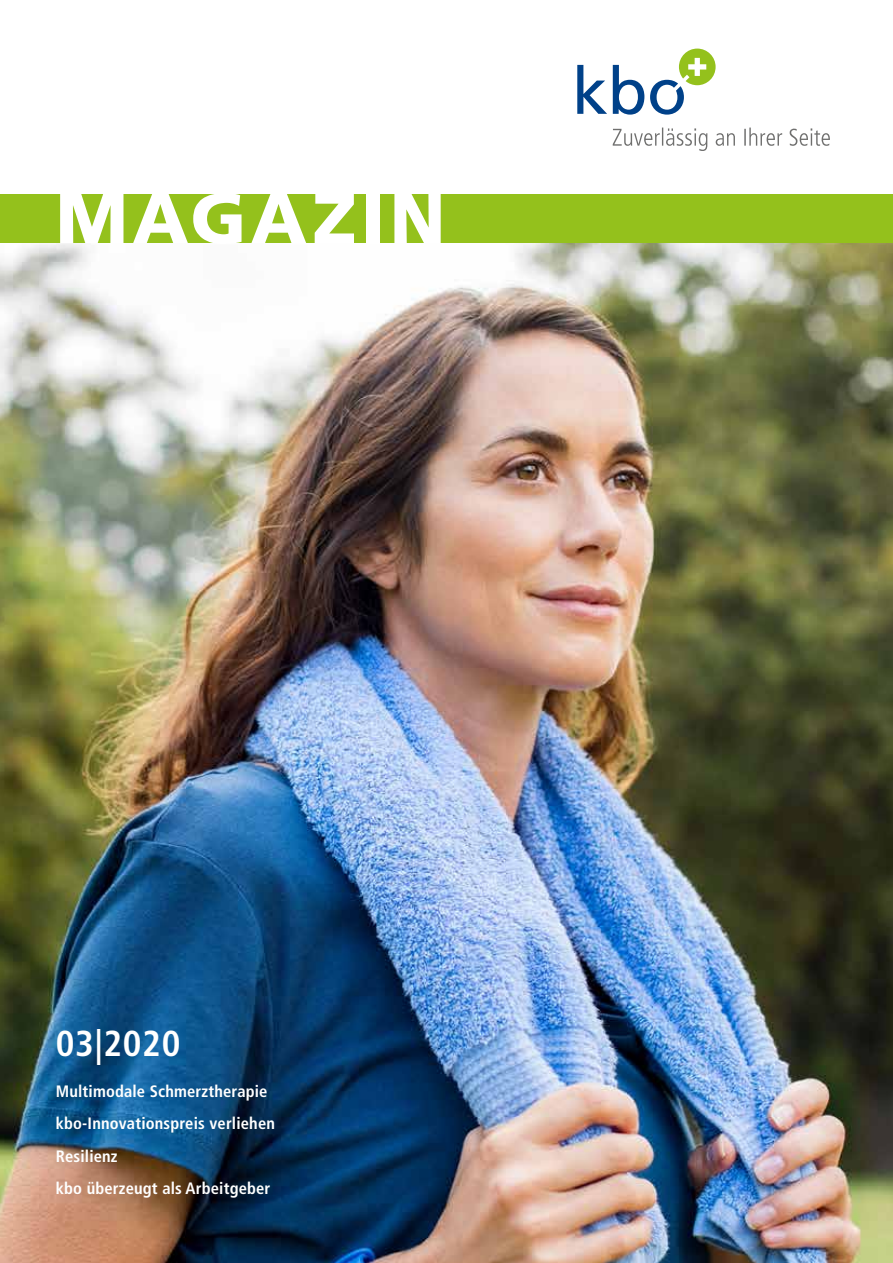
<style>
.page{position:relative;width:893px;height:1263px;background:#fff}
.page>*{position:absolute;margin:0;border:0;box-sizing:border-box;transform-origin:0 0}
.t1{font:900 70.5px "Frutiger LT Com";letter-spacing:.06em;color:#fff}
.t2{font:700 condensed 36px "Frutiger LT Com";letter-spacing:.02em;color:#fff}
.t3{font:700 condensed 16.5px/32.5px "Frutiger LT Com";letter-spacing:.01em;color:#fff}
</style>
<div class="page">
<img style="left:0;top:243px;width:893px;height:1020px">
<div style="left:0;top:194px;width:893px;height:49px;background:#94c11c"></div>
<svg style="left:577px;top:65px;width:30px;height:49px"></svg>
<svg style="left:613px;top:65px;width:31px;height:50px"></svg>
<svg style="left:650px;top:49px;width:66px;height:66px"></svg>
<svg style="left:613px;top:128px;width:217px;height:23px"></svg>
<h1 class="t1" style="left:56px;top:176px;width:391px">MAGAZIN</h1>
<h2 class="t2" style="left:56px;top:1022px;width:126px">03|2020</h2>
<p class="t3" style="left:56px;top:1075px;width:221px">Multimodale Schmerztherapie kbo-Innovationspreis verliehen<br>Resilienz<br>kbo überzeugt als Arbeitgeber</p>
</div>
